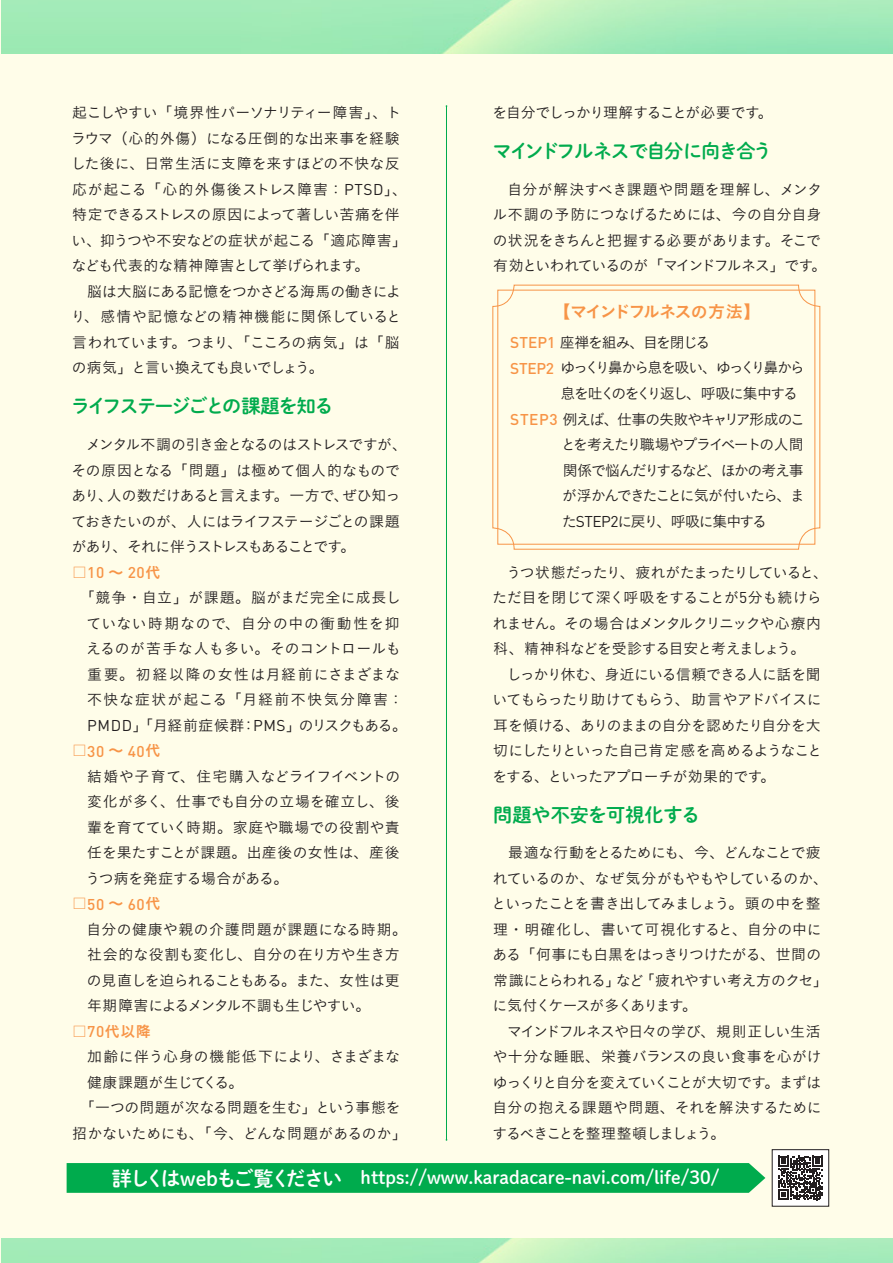
<style>
.page{position:relative;width:893px;height:1263px;background:#fffde9}
.page>*{position:absolute;margin:0;border:0;box-sizing:border-box;transform-origin:0 0}
.t1{font:20.25px "Shuei M Go Std B";letter-spacing:-.105em;color:#fff}
.小見出し{font:19.2px "Shuei M Go Std B";letter-spacing:-.075em;color:#00ab4d}
.小見出し-2{font:19.2px "Shuei M Go Std B";letter-spacing:-.095em;color:#00ab4d}
.小見出し-3{font:19.2px "Shuei M Go Std B";color:#00ab4d}
.t2{font:18px "Shuei M Go Std B";color:#fff}
.本文のコピー{font:16.95px "Koburina Go Std N W6";letter-spacing:-.1em;color:#f79447}
.本文のコピー-2{font:500 15.45px "DIN Pro";letter-spacing:.04em;color:#f79447}
.本文{font:14.85px/25.5px "Koburina Go Std N W3";letter-spacing:-.035em;color:#231f20;text-align:justify}
.本文のコピー-3{font:14.85px/25.5px "Koburina Go Std N W3";letter-spacing:-.015em;color:#231f20;text-align:justify}
.本文-2{font:14.85px/25.5px "Koburina Go Std N W3";letter-spacing:-.055em;color:#231f20}
.本文-3{font:14.85px/25.5px "Koburina Go Std N W3";letter-spacing:-.005em;color:#231f20}
.本文のコピー-4{font:14.85px/25.5px "Koburina Go Std N W3";letter-spacing:.04em;color:#231f20;text-align:center}
.本文-4{font:14.85px/25.5px "Koburina Go Std N W3";letter-spacing:-.01em;color:#231f20;text-align:center}
.本文のコピー-5{font:14.85px/25.5px "Koburina Go Std N W3";letter-spacing:-.135em;color:#231f20}
.本文のコピー-6{font:14.85px/25.5px "Koburina Go Std N W3";letter-spacing:.005em;color:#231f20}
.本文-5{font:14.85px "Koburina Go Std N W3";letter-spacing:-.08em;color:#231f20}
.本文のコピー-7{font:14.85px "Koburina Go Std N W3";letter-spacing:-.085em;color:#231f20}
.本文のコピー-8{font:14.85px "Koburina Go Std N W6";color:#f79447}
.s1{font-family:"DIN Pro";font-size:15.45px}
.s2{font-family:"Koburina Go Std N W6";font-weight:400;font-size:14.85px}
.s3{font-family:"DIN Pro";font-weight:500;font-size:15.45px}
.s4{font-family:"DIN Pro";font-weight:500;font-size:15.45px;color:#f79447}
</style>
<div class="page">
<div style="left:772px;top:1150px;width:57px;height:56px;background:#fff"></div>
<svg style="left:778px;top:1156px;width:45px;height:44px"></svg>
<div style="left:772px;top:1149px;width:57px;height:58px;border:1px solid #231f20"></div>
<svg style="left:67px;top:1163px;width:698px;height:30px;background:#04ac4f"></svg>
<hr style="left:446px;top:106px;width:1px;height:1034px;background:#00ab4d">
<div style="left:492px;top:285px;width:328px;height:265px;border:1px solid #f79447;border-radius:21px"></div>
<div style="left:497px;top:290px;width:318px;height:255px;border:1px solid #f79447"></div>
<p class="本文-3" style="left:71px;top:100px;width:338px">起こしやすい「境界性パーソナリティー障害」、トラウマ（心的外傷）になる圧倒的な出来事を経験した後に、日常生活に支障を来すほどの不快な反応が起こる「心的外傷後ストレス障害：<span class="s1">PTSD</span>」、特定できるストレスの原因によって著しい苦痛を伴い、抑うつや不安などの症状が起こる「適応障害」なども代表的な精神障害として挙げられます。</p>
<p class="本文" style="left:71px;top:278px;width:332px;text-indent:17px">脳は大脳にある記憶をつかさどる海馬の働きにより、感情や記憶などの精神機能に関係していると言われています。つまり、「こころの病気」は「脳の病気」と言い換えても良いでしょう。</p>
<p class="小見出し-2" style="left:71px;top:392px;width:264px">ライフステージごとの課題を知る</p>
<p class="本文-2" style="left:71px;top:431px;width:337px;text-indent:15px">メンタル不調の引き金となるのはストレスですが、その原因となる「問題」は極めて個人的なものであり、人の数だけあると言えます。一方で、ぜひ知っておきたいのが、人にはライフステージごとの課題があり、それに伴うストレスもあることです。</p>
<p class="本文のコピー-2" style="left:72px;top:562px;width:90px"><span class="s2">□</span>10 <span class="s2">～</span> 20<span class="s2">代</span></p>
<p class="本文のコピー-4" style="left:80px;top:585px;width:329px">「競争・自立」が課題。脳がまだ完全に成長していない時期なので、自分の中の衝動性を抑えるのが苦手な人も多い。そのコントロールも重要。初経以降の女性は月経前にさまざまな不快な症状が起こる「月経前不快気分障害：<br><span class="s1">PMDD</span>」「月経前症候群：<span class="s1">PMS</span>」のリスクもある。</p>
<p class="本文のコピー-2" style="left:72px;top:740px;width:90px"><span class="s2">□</span>30 <span class="s2">～</span> 40<span class="s2">代</span></p>
<p class="本文のコピー-3" style="left:86px;top:763px;width:316px">結婚や子育て、住宅購入などライフイベントの変化が多く、仕事でも自分の立場を確立し、後輩を育てていく時期。家庭や職場での役割や責任を果たすことが課題。出産後の女性は、産後うつ病を発症する場合がある。</p>
<p class="本文のコピー-2" style="left:72px;top:893px;width:90px"><span class="s2">□</span>50 <span class="s2">～</span> 60<span class="s2">代</span></p>
<p class="本文のコピー-3" style="left:86px;top:916px;width:322px;text-align:left">自分の健康や親の介護問題が課題になる時期。社会的な役割も変化し、自分の在り方や生き方の見直しを迫られることもある。また、女性は更年期障害によるメンタル不調も生じやすい。</p>
<p class="本文のコピー-8" style="left:72px;top:1020px;width:80px">□<span class="s3">70</span>代以降</p>
<p class="本文のコピー-6" style="left:87px;top:1044px;width:315px">加齢に伴う心身の機能低下により、さまざまな健康課題が生じてくる。</p>
<p class="本文-4" style="left:72px;top:1095px;width:336px">「一つの問題が次なる問題を生む」という事態を招かないためにも、「今、どんな問題があるのか」</p>
<p class="本文-5" style="left:492px;top:102px;width:282px">を自分でしっかり理解することが必要です。</p>
<p class="小見出し" style="left:493px;top:137px;width:281px">マインドフルネスで自分に向き合う</p>
<p class="本文" style="left:492px;top:176px;width:335px;text-align:left;text-indent:15px">自分が解決すべき課題や問題を理解し、メンタル不調の予防につなげるためには、今の自分自身の状況をきちんと把握する必要があります。そこで有効といわれているのが「マインドフルネス」です。</p>
<p class="本文のコピー" style="left:553px;top:299px;width:209px">【マインドフルネスの方法】</p>
<p class="本文のコピー-7" style="left:510px;top:331px;width:202px"><span class="s4">STEP1</span> 座禅を組み、目を閉じる</p>
<p class="本文のコピー-5" style="left:560px;top:355px;width:246px;text-indent:-50px"><span class="s4">STEP2</span> ゆっくり鼻から息を吸い、ゆっくり鼻から息を吐くのをくり返し、呼吸に集中する</p>
<p class="本文のコピー-3" style="left:561px;top:406px;width:245px;text-indent:-51px"><span class="s4">STEP3</span> 例えば、仕事の失敗やキャリア形成のことを考えたり職場やプライベートの人間関係で悩んだりするなど、ほかの考え事が浮かんできたことに気が付いたら、また<span class="s1">STEP2</span>に戻り、呼吸に集中する</p>
<p class="本文-2" style="left:493px;top:559px;width:337px;text-indent:14px">うつ状態だったり、疲れがたまったりしていると、ただ目を閉じて深く呼吸をすることが<span class="s1">5</span>分も続けられません。その場合はメンタルクリニックや心療内科、精神科などを受診する目安と考えましょう。</p>
<p class="本文" style="left:492px;top:661px;width:331px;text-indent:14px">しっかり休む、身近にいる信頼できる人に話を聞いてもらったり助けてもらう、助言やアドバイスに耳を傾ける、ありのままの自分を認めたり自分を大切にしたりといった自己肯定感を高めるようなことをする、といったアプローチが効果的です。</p>
<p class="小見出し-3" style="left:493px;top:800px;width:208px">問題や不安を可視化する</p>
<p class="本文" style="left:492px;top:840px;width:338px;text-align:left;text-indent:17px">最適な行動をとるためにも、今、どんなことで疲れているのか、なぜ気分がもやもやしているのか、といったことを書き出してみましょう。頭の中を整理・明確化し、書いて可視化すると、自分の中にある「何事にも白黒をはっきりつけたがる、世間の常識にとらわれる」など「疲れやすい考え方のクセ」に気付くケースが多くあります。</p>
<p class="本文" style="left:492px;top:1018px;width:331px;text-indent:15px">マインドフルネスや日々の学び、規則正しい生活や十分な睡眠、栄養バランスの良い食事を心がけゆっくりと自分を変えていくことが大切です。まずは自分の抱える課題や問題、それを解決するためにするべきことを整理整頓しましょう。</p>
<p class="t1" style="left:112px;top:1163px;width:232px">詳しくはwebもご覧ください</p>
<p class="t2" style="left:361px;top:1164px;width:360px">https://www.karadacare-navi.com/life/30/</p>
</div>
